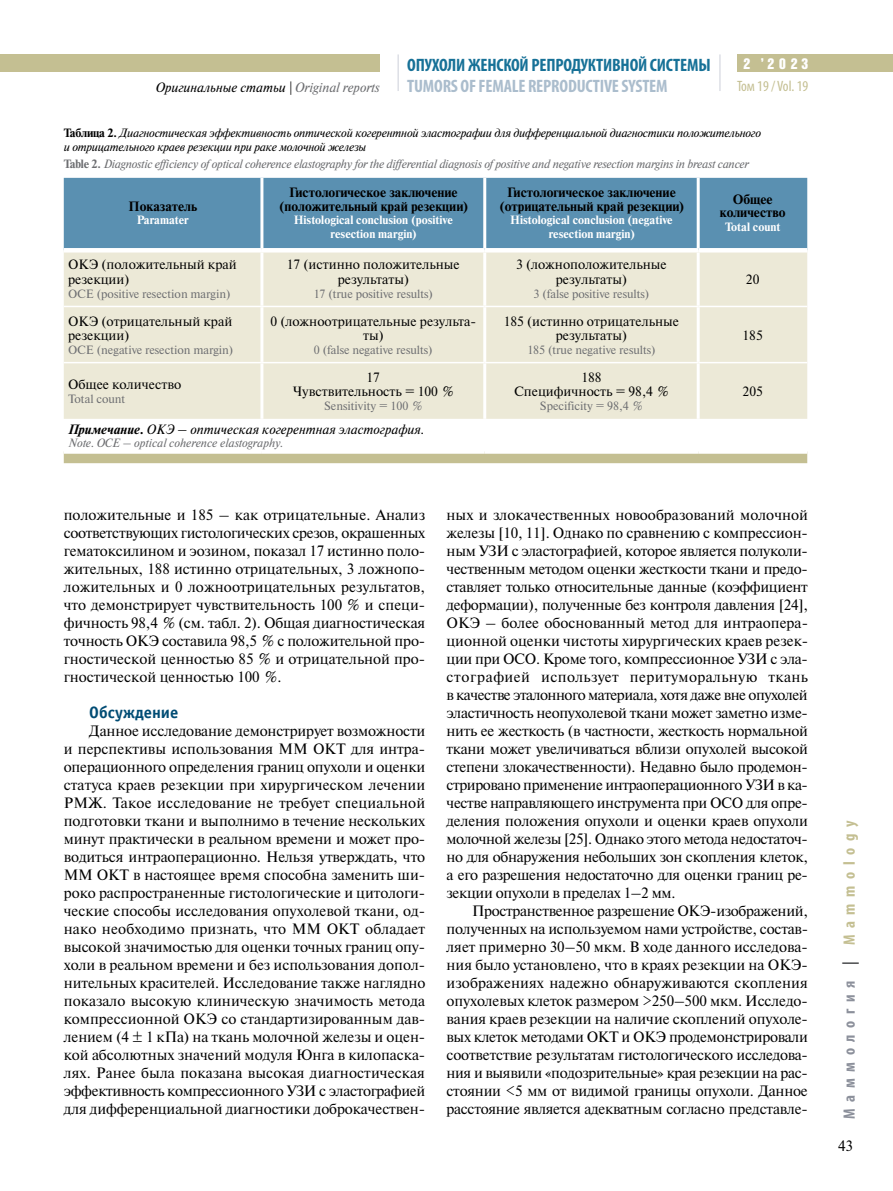
<style>
.page{position:relative;width:893px;height:1191px;background:#fff}
.page>*{position:absolute;margin:0;border:0;box-sizing:border-box;transform-origin:0 0}
.t1{font:700 condensed 18px "Myriad Pro";letter-spacing:-.01em;color:#177197}
.t2{font:700 condensed 18px "Myriad Pro";letter-spacing:-.01em;color:#abbdcd}
.t3{font:700 condensed 16.5px "Myriad Pro";letter-spacing:.4em;color:#8c909b}
.t4{font:700 16.5px "Officina Sans C";color:#004c74}
.t5{font:15px/18px "Newton C";letter-spacing:-.01em;color:#000;text-align:justify}
.t6{font:condensed 15px "Myriad Pro";color:#c4bf92}
.t7{font:15px "Bastion Kontrast Alt C";color:#fff}
.t8{font:13.5px/14.2px "Newton C";color:#000;text-align:center}
.t9{font:700 13.5px/13.5px "Newton C";color:#000;text-align:center}
.t10{font:italic 13.5px "Newton C";color:#000}
.t11{font:12px "Newton C";color:#6d6e71}
.t12{font:italic 12px "Newton C";letter-spacing:-.015em;color:#6d6e71}
.t13{font:italic 12px/14.4px "Newton C";letter-spacing:-.015em;color:#000}
.t14{font:700 12px/13.5px "Newton C";color:#fff;text-align:center}
.s1{color:#6d6e71}
.s2{font-weight:700;font-style:normal}
.s3{font-weight:700}
.s4{color:#58595b}
.s5{color:#c4bf92}
</style>
<div class="page">
<hr style="left:398px;top:54px;width:1px;height:37px;background:#d2d5dd">
<hr style="left:719px;top:54px;width:1px;height:37px;background:#d2d5dd">
<div style="left:0;top:54px;width:380px;height:17px;background:#c4bf92"></div>
<div style="left:737px;top:54px;width:156px;height:17px;background:#c4bf92"></div>
<div style="left:64px;top:178px;width:743px;height:70px;background:#5a90b1"></div>
<div style="left:64px;top:252px;width:743px;height:167px;background:#ece9d7"></div>
<div style="left:64px;top:454px;width:743px;height:9px;background:#c4bf92"></div>
<hr style="left:260px;top:178px;width:3px;height:70px;background:#fff">
<hr style="left:483px;top:178px;width:3px;height:70px;background:#fff">
<hr style="left:697px;top:178px;width:3px;height:70px;background:#fff">
<hr style="left:260px;top:252px;width:3px;height:54px;background:#fff">
<hr style="left:483px;top:252px;width:3px;height:54px;background:#fff">
<hr style="left:697px;top:252px;width:3px;height:54px;background:#fff">
<hr style="left:260px;top:307px;width:3px;height:55px;background:#fff">
<hr style="left:483px;top:307px;width:3px;height:55px;background:#fff">
<hr style="left:697px;top:307px;width:3px;height:55px;background:#fff">
<hr style="left:64px;top:306px;width:198px;height:1px;background:#fff">
<hr style="left:262px;top:306px;width:223px;height:1px;background:#fff">
<hr style="left:485px;top:306px;width:213px;height:1px;background:#fff">
<hr style="left:698px;top:306px;width:109px;height:1px;background:#fff">
<hr style="left:64px;top:362px;width:198px;height:1px;background:#fff">
<hr style="left:262px;top:362px;width:223px;height:1px;background:#fff">
<hr style="left:260px;top:363px;width:3px;height:56px;background:#fff">
<hr style="left:485px;top:362px;width:213px;height:1px;background:#fff">
<hr style="left:483px;top:363px;width:3px;height:56px;background:#fff">
<hr style="left:698px;top:362px;width:109px;height:1px;background:#fff">
<hr style="left:697px;top:363px;width:3px;height:56px;background:#fff">
<p class="t1" style="left:407px;top:54px;width:305px">ОПУХОЛИЖЕНСКОЙ РЕПРОДУКТИВНОЙ СИСТЕМЫ</p>
<p class="t2" style="left:407px;top:75px;width:262px">TUMORS OF FEMALE REPRODUCTIVE SYSTEM</p>
<p class="t7" style="left:743px;top:56px;width:66px">2 ’ 2 0 2 3</p>
<p class="t10" style="left:156px;top:80px;width:225px">Оригинальные статьи | <span class="s1">Original reports</span></p>
<p class="t6" style="left:737px;top:77px;width:73px">Том 19 / Vol. 19</p>
<p class="t13" style="left:64px;top:125px;width:699px"><span class="s2">Таблица 2.</span> Диагностическая эффективность оптической когерентной эластографии для дифференциальной диагностики положительного и отрицательного краев резекции при раке молочной железы</p>
<p class="t12" style="left:64px;top:157px;width:686px"><span class="s2">Table 2.</span> Diagnostic efficiency of optical coherence elastography for the differential diagnosis of positive and negative resection margins in breast cancer</p>
<p class="t9" style="left:129px;top:199px;width:70px">Показатель</p>
<p class="t14" style="left:137px;top:213px;width:54px">Paramater</p>
<p class="t9" style="left:279px;top:186px;width:190px">Гистологическое заключение (положительный край резекции)</p>
<p class="t14" style="left:294px;top:213px;width:161px">Histological conclusion (positive resection margin)</p>
<p class="t9" style="left:499px;top:186px;width:186px">Гистологическое заключение (отрицательный край резекции)</p>
<p class="t14" style="left:510px;top:213px;width:164px">Histological conclusion (negative resection margin)</p>
<p class="t9" style="left:720px;top:192px;width:67px">Общее количество</p>
<p class="t14" style="left:725px;top:220px;width:57px">Total count</p>
<p class="t8" style="left:68px;top:258px;width:170px;text-align:left">ОКЭ (положительный край резекции)</p>
<p class="t11" style="left:68px;top:287px;width:164px">OСE (positive resection margin)</p>
<p class="t8" style="left:68px;top:314px;width:166px;text-align:left">ОКЭ (отрицательный край резекции)</p>
<p class="t11" style="left:68px;top:343px;width:167px">OСE (negative resection margin)</p>
<p class="t8" style="left:68px;top:377px;width:115px">Общее количество</p>
<p class="t11" style="left:68px;top:392px;width:59px">Total count</p>
<p class="t8" style="left:287px;top:258px;width:174px">17 (истинно положительные результаты)</p>
<p class="t11" style="left:314px;top:287px;width:121px">17 (true positive results)</p>
<p class="t8" style="left:270px;top:314px;width:207px">0 (ложноотрицательные результа&shy;ты)</p>
<p class="t11" style="left:314px;top:343px;width:120px">0 (false negative results)</p>
<p class="t8" style="left:293px;top:370px;width:163px">17<br>Чувствительность = 100 %</p>
<p class="t11" style="left:324px;top:400px;width:100px">Sensitivity = 100 %</p>
<p class="t10" style="left:68px;top:422px;width:358px"><span class="s3">Примечание.</span> ОКЭ – оптическая когерентная эластография.</p>
<p class="t12" style="left:68px;top:436px;width:217px">Note. OCE – optical coherence elastography.</p>
<p class="t8" style="left:516px;top:258px;width:152px">3 (ложноположительные результаты)</p>
<p class="t11" style="left:534px;top:287px;width:117px">3 (false positive results)</p>
<p class="t8" style="left:504px;top:314px;width:177px">185 (истинно отрицательные результаты)</p>
<p class="t11" style="left:527px;top:343px;width:130px">185 (true negative results)</p>
<p class="t8" style="left:514px;top:370px;width:156px">188<br>Специфичность = 98,4 %</p>
<p class="t11" style="left:540px;top:400px;width:105px">Specificity = 98,4 %</p>
<p class="t8" style="left:746px;top:272px;width:15px">20</p>
<p class="t8" style="left:743px;top:328px;width:22px">185</p>
<p class="t8" style="left:743px;top:384px;width:22px">205</p>
<p class="t5" style="left:64px;top:506px;width:363px">положительные и 185 – как отрицательные. Анализ соответствующих гистологических срезов, окрашенных гематоксилином и эозином, показал 17 истинно поло&shy;жительных, 188 истинно отрицательных, 3 ложнопо&shy;ложительных и 0 ложноотрицательных результатов, что демонстрирует чувствительность 100 % и специ&shy;фичность 98,4 % (см. табл. 2). Общая диагностическая точность ОКЭ составила 98,5 % с положительной про&shy;гностической ценностью 85 % и отрицательной про&shy;гностической ценностью 100 %.</p>
<p class="t4" style="left:89px;top:703px;width:91px">Обсуждение</p>
<p class="t5" style="left:64px;top:722px;width:363px;text-align:left;text-indent:26px">Данное исследование демонстрирует возможности и перспективы использования ММ ОКТ для интра&shy;операционного определения границ опухоли и оценки статуса краев резекции при хирургическом лечении РМЖ. Такое исследование не требует специальной подготовки ткани и выполнимо в течение нескольких минут практически в реальном времени и может про&shy;водиться интраоперационно. Нельзя утверждать, что ММ ОКТ в настоящее время способна заменить ши&shy;роко распространенные гистологические и цитологи&shy;ческие способы исследования опухолевой ткани, од&shy;нако необходимо признать, что ММ ОКТ обладает высокой значимостью для оценки точных границ опу&shy;холи в реальном времени и без использования допол&shy;нительных красителей. Исследование также наглядно показало высокую клиническую значимость метода компрессионной ОКЭ со стандартизированным дав&shy;лением (4 ± 1 кПа) на ткань молочной железы и оцен&shy;кой абсолютных значений модуля Юнга в килопаска&shy;лях. Ранее была показана высокая диагностическая эффективность компрессионного УЗИ с эластографией для дифференциальной диагностики доброкачествен-</p>
<p class="t5" style="left:446px;top:506px;width:363px;text-align:left">ных и злокачественных новообразований молочной железы [10, 11]. Однако по сравнению с компрессион&shy;ным УЗИ с эластографией, которое является полуколи&shy;чественным методом оценки жесткости ткани и предо&shy;ставляет только относительные данные (коэффициент деформации), полученные без контроля давления [24], ОКЭ – более обоснованный метод для интраопера&shy;ционной оценки чистоты хирургических краев резек&shy;ции при ОСО. Кроме того, компрессионное УЗИ с эла&shy;стографией использует перитуморальную ткань в качестве эталонного материала, хотя даже вне опухолей эластичность неопухолевой ткани может заметно изме&shy;нить ее жесткость (в частности, жесткость нормальной ткани может увеличиваться вблизи опухолей высокой степени злокачественности). Недавно было продемон&shy;стрировано применение интраоперационного УЗИ в ка&shy;честве направляющего инструмента при ОСО для опре&shy;деления положения опухоли и оценки краев опухоли молочной железы [25]. Однако этого метода недостаточ&shy;но для обнаружения небольших зон скопления клеток, а его разрешения недостаточно для оценки границ ре&shy;зекции опухоли в пределах 1–2 мм.</p>
<p class="t5" style="left:446px;top:902px;width:363px;text-indent:26px">Пространственное разрешение ОКЭ-изображений, полученных на используемом нами устройстве, состав&shy;ляет примерно 30–50 мкм. В ходе данного исследова&shy;ния было установлено, что в краях резекции на ОКЭ&shy;изображениях надежно обнаруживаются скопления опухолевых клеток размером &gt;250–500 мкм. Исследо&shy;вания краев резекции на наличие скоплений опухоле&shy;вых клеток методами ОКТ и ОКЭ продемонстрировали соответствие результатам гистологического исследова&shy;ния и выявили «подозрительные» края резекции на рас&shy;стоянии &lt;5 мм от видимой границы опухоли. Данное расстояние является адекватным согласно представле-</p>
<p class="t3" style="left:839px;top:1118px;width:299px;rotate:-90deg">Маммология <span class="s4">|</span> <span class="s5">Mammology</span></p>
<p class="t5" style="left:838px;top:1136px;width:17px">43</p>
</div>
